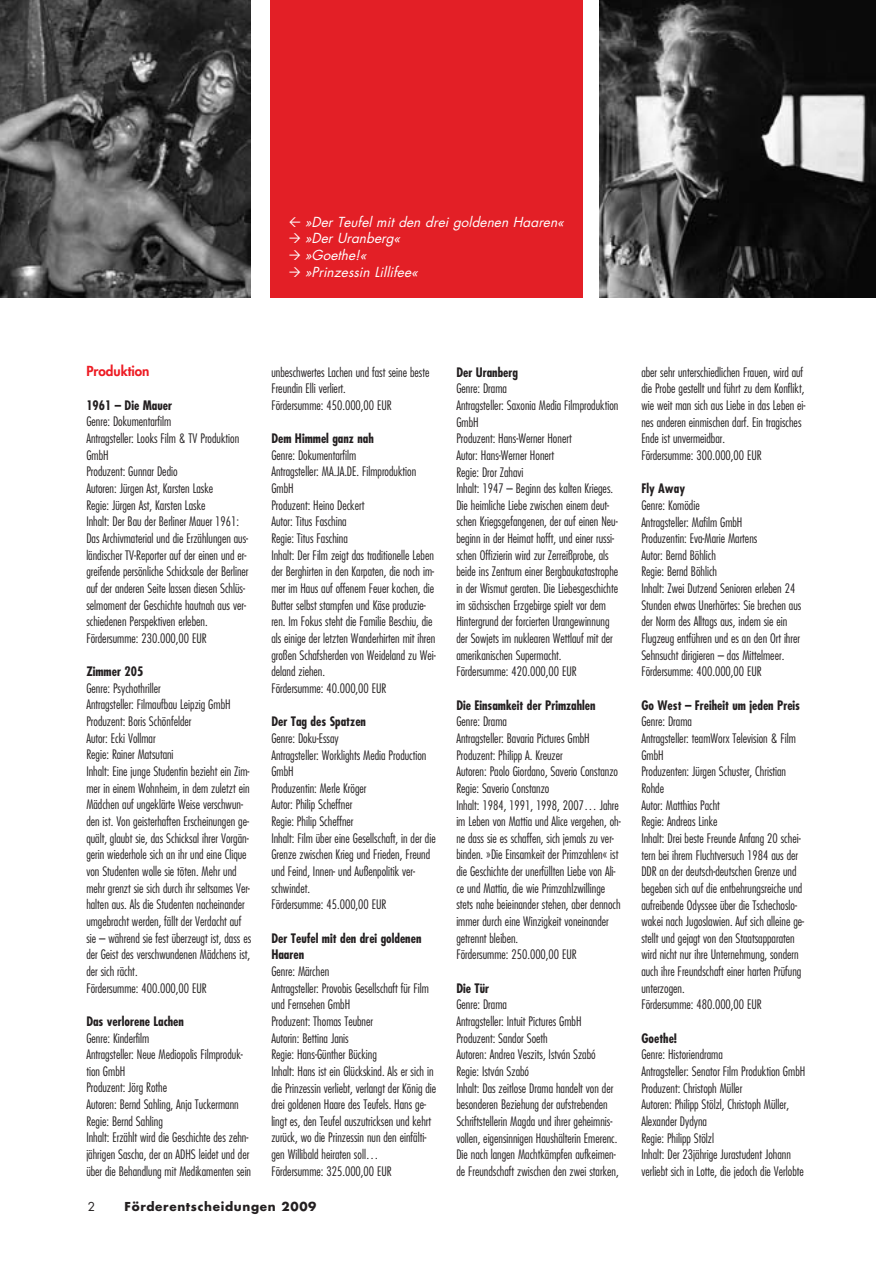
<style>
.page{position:relative;width:893px;height:1263px;background:#fff}
.page>*{position:absolute;margin:0;border:0;box-sizing:border-box;transform-origin:0 0}
.t1{font:italic 13.5px/16.6px "Futura LT";color:#fff}
.t2{font:800 13.5px "Futura";color:#ed1c24}
.t3{font:300 condensed 12.75px/16.6px "Futura";color:#231f20}
.t4{font:700 condensed 12.75px/16.6px "Futura";color:#231f20}
.t5{font:700 12px "Futura LT";letter-spacing:.055em;color:#231f20}
.t6{font:12px "Futura LT";color:#231f20}
</style>
<div class="page">
<img style="left:0;top:0;width:251px;height:298px">
<div style="left:270px;top:0;width:312px;height:298px;background:#e31f26"></div>
<img style="left:599px;top:0;width:277px;height:298px">
<p class="t1" style="left:305px;top:214px;width:264px">»Der Teufel mit den drei goldenen Haaren« »Der Uranberg«<br>»Goethe!«<br>»Prinzessin Lillifee«</p>
<p class="t2" style="left:86px;top:365px;width:65px">Produktion</p>
<p class="t4" style="left:86px;top:398px;width:87px">1961 – Die Mauer</p>
<p class="t3" style="left:86px;top:414px;width:164px">Genre: Dokumentarfilm<br>Antragsteller: Looks Film &amp; TV Produktion GmbH<br>Produzent: Gunnar Dedio<br>Autoren: Jürgen Ast, Karsten Laske<br>Regie: Jürgen Ast, Karsten Laske<br>Inhalt: Der Bau der Berliner Mauer 1961:<br>Das Archivmaterial und die Erzählungen aus&shy;ländischer TV-Reporter auf der einen und er&shy;greifende persönliche Schicksale der Berliner auf der anderen Seite lassen diesen Schlüs&shy;selmoment der Geschichte hautnah aus ver&shy;schiedenen Perspektiven erleben.<br>Fördersumme: 230.000,00 EUR</p>
<p class="t4" style="left:86px;top:664px;width:58px">Zimmer 205</p>
<p class="t3" style="left:86px;top:681px;width:166px">Genre: Psychothriller<br>Antragsteller: Filmaufbau Leipzig GmbH Produzent: Boris Schönfelder<br>Autor: Ecki Vollmar<br>Regie: Rainer Matsutani<br>Inhalt: Eine junge Studentin bezieht ein Zim&shy;mer in einem Wohnheim, in dem zuletzt ein Mädchen auf ungeklärte Weise verschwun&shy;den ist. Von geisterhaften Erscheinungen ge&shy;quält, glaubt sie, das Schicksal ihrer Vorgän&shy;gerin wiederhole sich an ihr und eine Clique von Studenten wolle sie töten. Mehr und mehr grenzt sie sich durch ihr seltsames Ver&shy;halten aus. Als die Studenten nacheinander umgebracht werden, fällt der Verdacht auf sie – während sie fest überzeugt ist, dass es der Geist des verschwundenen Mädchens ist, der sich rächt.<br>Fördersumme: 400.000,00 EUR</p>
<p class="t4" style="left:86px;top:1014px;width:99px">Das verlorene Lachen</p>
<p class="t3" style="left:86px;top:1030px;width:166px">Genre: Kinderfilm<br>Antragsteller: Neue Mediopolis Filmproduk&shy;tion GmbH<br>Produzent: Jörg Rothe<br>Autoren: Bernd Sahling, Anja Tuckermann<br>Regie: Bernd Sahling<br>Inhalt: Erzählt wird die Geschichte des zehn&shy;jährigen Sascha, der an ADHS leidet und der über die Behandlung mit Medikamenten sein</p>
<p class="t3" style="left:271px;top:364px;width:160px">unbeschwertes Lachen und fast seine beste<br>Freundin Elli verliert.<br>Fördersumme: 450.000,00 EUR</p>
<p class="t4" style="left:271px;top:431px;width:104px">Dem Himmel ganz nah</p>
<p class="t3" style="left:271px;top:448px;width:166px">Genre: Dokumentarfilm<br>Antragsteller: MA.JA.DE. Filmproduktion<br>GmbH<br>Produzent: Heino Deckert<br>Autor: Titus Faschina<br>Regie: Titus Faschina<br>Inhalt: Der Film zeigt das traditionelle Leben der Berghirten in den Karpaten, die noch im&shy;mer im Haus auf offenem Feuer kochen, die<br>Butter selbst stampfen und Käse produzie&shy;ren. Im Fokus steht die Familie Beschiu, die als einige der letzten Wanderhirten mit ihren großen Schafsherden von Weideland zu Wei&shy;deland ziehen.<br>Fördersumme: 40.000,00 EUR</p>
<p class="t4" style="left:271px;top:714px;width:96px">Der Tag des Spatzen</p>
<p class="t3" style="left:271px;top:731px;width:166px">Genre: Doku-Essay<br>Antragsteller: Worklights Media Production<br>GmbH<br>Produzentin: Merle Kröger<br>Autor: Philip Scheffner<br>Regie: Philip Scheffner<br>Inhalt: Film über eine Gesellschaft, in der die<br>Grenze zwischen Krieg und Frieden, Freund und Feind, Innen- und Außenpolitik ver&shy;schwindet.<br>Fördersumme: 45.000,00 EUR</p>
<p class="t4" style="left:271px;top:931px;width:152px">Der Teufel mit den drei goldenen<br>Haaren</p>
<p class="t3" style="left:271px;top:964px;width:166px">Genre: Märchen<br>Antragsteller: Provobis Gesellschaft für Film und Fernsehen GmbH<br>Produzent: Thomas Teubner<br>Autorin: Bettina Janis<br>Regie: Hans-Günther Bücking<br>Inhalt: Hans ist ein Glückskind. Als er sich in die Prinzessin verliebt, verlangt der König die drei goldenen Haare des Teufels. Hans ge&shy;lingt es, den Teufel auszutricksen und kehrt zurück, wo die Prinzessin nun den einfälti&shy;gen Willibald heiraten soll…<br>Fördersumme: 325.000,00 EUR</p>
<p class="t6" style="left:88px;top:1201px;width:9px">2</p>
<p class="t5" style="left:125px;top:1201px;width:193px">Förderentscheidungen 2009</p>
<p class="t4" style="left:456px;top:365px;width:63px">Der Uranberg</p>
<p class="t3" style="left:456px;top:381px;width:164px">Genre: Drama<br>Antragsteller: Saxonia Media Filmproduktion GmbH<br>Produzent: Hans-Werner Honert<br>Autor: Hans-Werner Honert<br>Regie: Dror Zahavi<br>Inhalt: 1947 – Beginn des kalten Krieges.<br>Die heimliche Liebe zwischen einem deut&shy;schen Kriegsgefangenen, der auf einen Neu&shy;beginn in der Heimat hofft, und einer russi&shy;schen Offizierin wird zur Zerreißprobe, als beide ins Zentrum einer Bergbaukatastrophe in der Wismut geraten. Die Liebesgeschichte im sächsischen Erzgebirge spielt vor dem Hintergrund der forcierten Urangewinnung der Sowjets im nuklearen Wettlauf mit der amerikanischen Supermacht.<br>Fördersumme: 420.000,00 EUR</p>
<p class="t4" style="left:456px;top:698px;width:141px">Die Einsamkeit der Primzahlen</p>
<p class="t3" style="left:456px;top:714px;width:166px">Genre: Drama<br>Antragsteller: Bavaria Pictures GmbH Produzent: Philipp A. Kreuzer<br>Autoren: Paolo Giordano, Saverio Constanzo Regie: Saverio Constanzo<br>Inhalt: 1984, 1991, 1998, 2007… Jahre im Leben von Mattia und Alice vergehen, oh&shy;ne dass sie es schaffen, sich jemals zu ver&shy;binden. »Die Einsamkeit der Primzahlen« ist die Geschichte der unerfüllten Liebe von Ali&shy;ce und Mattia, die wie Primzahlzwillinge stets nahe beieinander stehen, aber dennoch immer durch eine Winzigkeit voneinander getrennt bleiben.<br>Fördersumme: 250.000,00 EUR</p>
<p class="t4" style="left:456px;top:981px;width:34px">Die Tür</p>
<p class="t3" style="left:456px;top:997px;width:164px">Genre: Drama<br>Antragsteller: Intuit Pictures GmbH Produzent: Sandor Soeth<br>Autoren: Andrea Veszits, István Szabó Regie: István Szabó<br>Inhalt: Das zeitlose Drama handelt von der besonderen Beziehung der aufstrebenden Schriftstellerin Magda und ihrer geheimnis&shy;vollen, eigensinnigen Haushälterin Emerenc.<br>Die nach langen Machtkämpfen aufkeimen&shy;de Freundschaft zwischen den zwei starken,</p>
<p class="t3" style="left:641px;top:365px;width:166px">aber sehr unterschiedlichen Frauen, wird auf die Probe gestellt und führt zu dem Konflikt, wie weit man sich aus Liebe in das Leben ei&shy;nes anderen einmischen darf. Ein tragisches Ende ist unvermeidbar.<br>Fördersumme: 300.000,00 EUR</p>
<p class="t4" style="left:641px;top:481px;width:45px">Fly Away</p>
<p class="t3" style="left:641px;top:498px;width:162px">Genre: Komödie<br>Antragsteller: Mafilm GmbH<br>Produzentin: Eva-Marie Martens<br>Autor: Bernd Böhlich<br>Regie: Bernd Böhlich<br>Inhalt: Zwei Dutzend Senioren erleben 24<br>Stunden etwas Unerhörtes: Sie brechen aus der Norm des Alltags aus, indem sie ein<br>Flugzeug entführen und es an den Ort ihrer<br>Sehnsucht dirigieren – das Mittelmeer.<br>Fördersumme: 400.000,00 EUR</p>
<p class="t4" style="left:641px;top:698px;width:160px">Go West – Freiheit um jeden Preis</p>
<p class="t3" style="left:641px;top:714px;width:164px">Genre: Drama<br>Antragsteller: teamWorx Television &amp; Film<br>GmbH<br>Produzenten: Jürgen Schuster, Christian<br>Rohde<br>Autor: Matthias Pacht<br>Regie: Andreas Linke<br>Inhalt: Drei beste Freunde Anfang 20 schei&shy;tern bei ihrem Fluchtversuch 1984 aus der<br>DDR an der deutsch-deutschen Grenze und begeben sich auf die entbehrungsreiche und aufreibende Odyssee über die Tschechoslo&shy;wakei nach Jugoslawien. Auf sich alleine ge&shy;stellt und gejagt von den Staatsapparaten wird nicht nur ihre Unternehmung, sondern auch ihre Freundschaft einer harten Prüfung unterzogen.<br>Fördersumme: 480.000,00 EUR</p>
<p class="t4" style="left:641px;top:1031px;width:37px">Goethe!</p>
<p class="t3" style="left:641px;top:1047px;width:165px">Genre: Historiendrama<br>Antragsteller: Senator Film Produktion GmbH Produzent: Christoph Müller<br>Autoren: Philipp Stölzl, Christoph Müller, Alexander Dydyna<br>Regie: Philipp Stölzl<br>Inhalt: Der 23jährige Jurastudent Johann verliebt sich in Lotte, die jedoch die Verlobte</p>
</div>
